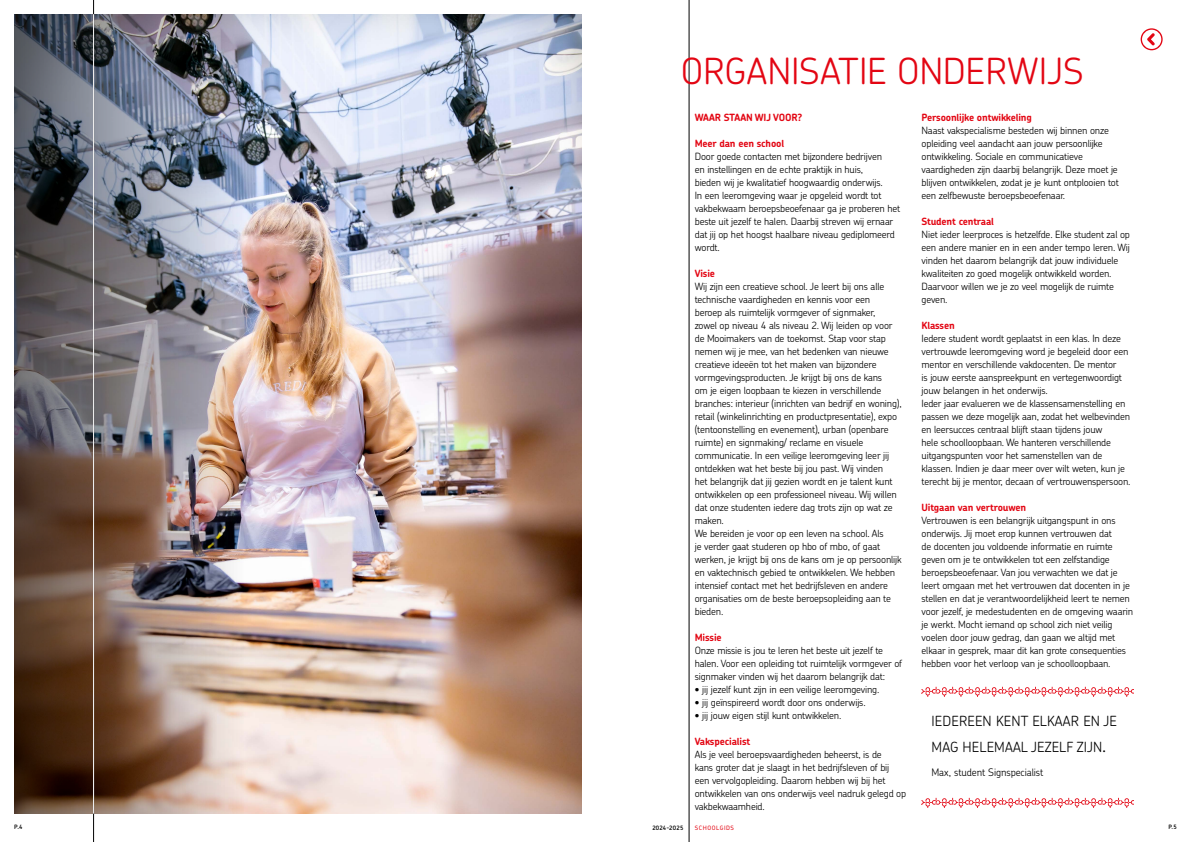
<style>
.page{position:relative;width:1191px;height:842px;background:#fff}
.page>*{position:absolute;margin:0;border:0;box-sizing:border-box;transform-origin:0 0}
.t1{font:300 36px "Chevin Pro";color:#e30613}
.t2{font:300 14px/26px "Chevin Std";letter-spacing:.005em;color:#000}
.t3{font:300 10.4px "Chevin Std";letter-spacing:-.01em;color:#000}
.t4{font:300 10px/13px "Chevin Std";letter-spacing:-.015em;color:#000}
.t5{font:700 10px "Chevin Std";letter-spacing:-.015em;color:#e30613}
.t6{font:600 6px "Chevin Pro";letter-spacing:.035em;color:#000}
.t7{font:500 6px "Chevin Pro";letter-spacing:.095em;color:#e30613}
.s1{font-size:18px}
</style>
<div class="page">
<svg style="left:1140px;top:28px;width:22px;height:22px"></svg>
<hr style="left:689px;top:0;width:1px;height:842px;background:#000">
<img style="left:244px;top:14px;width:337px;height:800px">
<hr style="left:93px;top:0;width:1px;height:842px;background:#000">
<img style="left:14px;top:14px;width:230px;height:800px">
<hr style="left:93px;top:14px;width:1px;height:800px;background:#fff">
<svg style="left:921px;top:687px;width:212px;height:10px"></svg>
<svg style="left:921px;top:798px;width:212px;height:10px"></svg>
<h1 class="t1" style="left:681px;top:46px;width:404px">ORGANISATIE ONDERWIJS</h1>
<p class="t5" style="left:694px;top:111px;width:109px">WAAR STAAN WIJ VOOR?</p>
<p class="t5" style="left:694px;top:137px;width:91px">Meer dan een school</p>
<p class="t4" style="left:694px;top:149px;width:207px">Door goede contacten met bijzondere bedrijven<br>en instellingen en de echte praktijk in huis,<br>bieden wij je kwalitatief hoogwaardig onderwijs.<br>In een leeromgeving waar je opgeleid wordt tot vakbekwaam beroepsbeoefenaar ga je proberen het beste uit jezelf te halen. Daarbij streven wij ernaar dat jij op het hoogst haalbare niveau gediplomeerd wordt.</p>
<p class="t5" style="left:694px;top:267px;width:22px">Visie</p>
<p class="t4" style="left:694px;top:279px;width:208px">Wij zijn een creatieve school. Je leert bij ons alle technische vaardigheden en kennis voor een<br>beroep als ruimtelijk vormgever of signmaker,<br>zowel op niveau 4 als niveau 2. Wij leiden op voor de Mooimakers van de toekomst. Stap voor stap nemen wij je mee, van het bedenken van nieuwe creatieve ideeën tot het maken van bijzondere vormgevingsproducten. Je krijgt bij ons de kans<br>om je eigen loopbaan te kiezen in verschillende branches: interieur (inrichten van bedrijf en woning), retail (winkelinrichting en productpresentatie), expo (tentoonstelling en evenement), urban (openbare ruimte) en signmaking/ reclame en visuele communicatie. In een veilige leeromgeving leer jij ontdekken wat het beste bij jou past. Wij vinden<br>het belangrijk dat jij gezien wordt en je talent kunt ontwikkelen op een professioneel niveau. Wij willen dat onze studenten iedere dag trots zijn op wat ze maken.<br>We bereiden je voor op een leven na school. Als<br>je verder gaat studeren op hbo of mbo, of gaat werken, je krijgt bij ons de kans om je op persoonlijk en vaktechnisch gebied te ontwikkelen. We hebben intensief contact met het bedrijfsleven en andere organisaties om de beste beroepsopleiding aan te bieden.</p>
<p class="t5" style="left:694px;top:631px;width:28px">Missie</p>
<p class="t4" style="left:694px;top:643px;width:209px">Onze missie is jou te leren het beste uit jezelf te halen. Voor een opleiding tot ruimtelijk vormgever of signmaker vinden wij het daarom belangrijk dat:</p>
<p class="t4" style="left:694px;top:682px;width:186px">• jij jezelf kunt zijn in een veilige leeromgeving.</p>
<p class="t4" style="left:694px;top:695px;width:172px">• jij geïnspireerd wordt door ons onderwijs.</p>
<p class="t4" style="left:694px;top:708px;width:148px">• jij jouw eigen stijl kunt ontwikkelen.</p>
<p class="t5" style="left:694px;top:735px;width:57px">Vakspecialist</p>
<p class="t4" style="left:694px;top:747px;width:213px">Als je veel beroepsvaardigheden beheerst, is de<br>kans groter dat je slaagt in het bedrijfsleven of bij een vervolgopleiding. Daarom hebben wij bij het ontwikkelen van ons onderwijs veel nadruk gelegd op vakbekwaamheid.</p>
<p class="t5" style="left:921px;top:111px;width:112px">Persoonlijke ontwikkeling</p>
<p class="t4" style="left:921px;top:123px;width:199px">Naast vakspecialisme besteden wij binnen onze opleiding veel aandacht aan jouw persoonlijke ontwikkeling. Sociale en communicatieve vaardigheden zijn daarbij belangrijk. Deze moet je blijven ontwikkelen, zodat je je kunt ontplooien tot een zelfbewuste beroepsbeoefenaar.</p>
<p class="t5" style="left:921px;top:215px;width:74px">Student centraal</p>
<p class="t4" style="left:921px;top:227px;width:210px">Niet ieder leerproces is hetzelfde. Elke student zal op een andere manier en in een ander tempo leren. Wij vinden het daarom belangrijk dat jouw individuele kwaliteiten zo goed mogelijk ontwikkeld worden.<br>Daarvoor willen we je zo veel mogelijk de ruimte geven.</p>
<p class="t5" style="left:921px;top:319px;width:35px">Klassen</p>
<p class="t4" style="left:921px;top:331px;width:210px">Iedere student wordt geplaatst in een klas. In deze vertrouwde leeromgeving word je begeleid door een mentor en verschillende vakdocenten. De mentor<br>is jouw eerste aanspreekpunt en vertegenwoordigt jouw belangen in het onderwijs.<br>Ieder jaar evalueren we de klassensamenstelling en passen we deze mogelijk aan, zodat het welbevinden en leersucces centraal blijft staan tijdens jouw<br>hele schoolloopbaan. We hanteren verschillende uitgangspunten voor het samenstellen van de klassen. Indien je daar meer over wilt weten, kun je terecht bij je mentor, decaan of vertrouwenspersoon.</p>
<p class="t5" style="left:921px;top:501px;width:106px">Uitgaan van vertrouwen</p>
<p class="t4" style="left:921px;top:513px;width:213px">Vertrouwen is een belangrijk uitgangspunt in ons onderwijs. Jij moet erop kunnen vertrouwen dat<br>de docenten jou voldoende informatie en ruimte geven om je te ontwikkelen tot een zelfstandige beroepsbeoefenaar. Van jou verwachten we dat je leert omgaan met het vertrouwen dat docenten in je stellen en dat je verantwoordelijkheid leert te nemen voor jezelf, je medestudenten en de omgeving waarin je werkt. Mocht iemand op school zich niet veilig voelen door jouw gedrag, dan gaan we altijd met elkaar in gesprek, maar dit kan grote consequenties hebben voor het verloop van je schoolloopbaan.</p>
<h2 class="t2" style="left:931px;top:707px;width:187px">IEDEREEN KENT ELKAAR EN JE<br>MAG HELEMAAL JEZELF ZIJN<span class="s1">.</span></h2>
<p class="t3" style="left:931px;top:765px;width:113px">Max, student Signspecialist</p>
<p class="t6" style="left:14px;top:823px;width:10px">P.4</p>
<p class="t6" style="left:652px;top:824px;width:33px">2024-2025</p>
<p class="t7" style="left:695px;top:824px;width:41px">SCHOOLGIDS</p>
<p class="t6" style="left:1168px;top:823px;width:10px">P.5</p>
</div>
